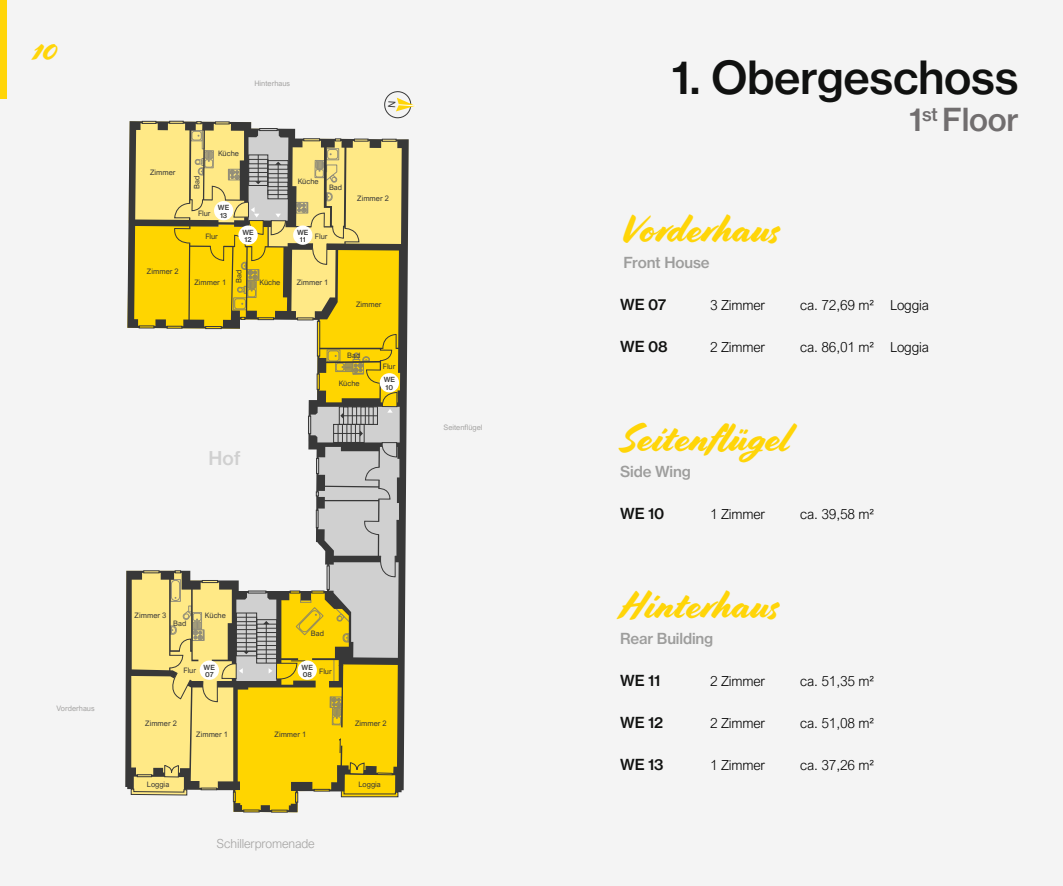
<style>
.page{position:relative;width:1063px;height:886px;background:#f4f4f4}
.page>*{position:absolute;margin:0;border:0;box-sizing:border-box;transform-origin:0 0}
.t1{font:45px "N Haas Grotesk TX Pro 65 Md";letter-spacing:-.01em;color:#101110}
.t2{font:38.75px "Cortado";color:#ffd508}
.t3{font:31.25px "N Haas Grotesk TX Pro 65 Md";letter-spacing:-.01em;color:#716e6f}
.t4{font:30px "Cortado";color:#ffd508}
.t5{font:18.75px "N Haas Grotesk TX Std 65 Md";color:#d0d0d0}
.t6{font:15px "N Haas Grotesk TX Pro 65 Md";letter-spacing:-.01em;color:#9d9d9c}
.t7{font:15px "N Haas Grotesk TX Pro 65 Md";letter-spacing:-.01em;color:#101110}
.t8{font:300 13.75px "Arial Nova";letter-spacing:-.01em;color:#000}
.t9{font:300 12.5px "Arial Nova";letter-spacing:-.01em;color:#a5a4a3}
.t10{font:7.5px "Arial Nova";color:#383838}
.t11{font:7.5px "Arial Nova";color:#a5a4a3}
.t12{font:7px/7.5px "N Haas Grotesk TX Pro 65 Md";color:#383838;text-align:center}
</style>
<div class="page">
<div style="left:0;top:0;width:6px;height:98px;background:#ffd508"></div>
<svg style="left:125px;top:91px;width:290px;height:721px"></svg>
<h3 class="t4" style="left:32px;top:33px;width:26px">10</h3>
<p class="t11" style="left:254px;top:79px;width:37px">Hinterhaus</p>
<p class="t10" style="left:150px;top:168px;width:27px">Zimmer</p>
<p class="t10" style="left:147px;top:267px;width:33px">Zimmer 2</p>
<p class="t10" style="left:193px;top:189px;width:15px;rotate:-90deg">Bad</p>
<p class="t10" style="left:218px;top:149px;width:22px">Küche</p>
<p class="t12" style="left:218px;top:204px;width:13px">WE<br>13</p>
<p class="t10" style="left:198px;top:209px;width:14px">Flur</p>
<p class="t10" style="left:298px;top:177px;width:22px">Küche</p>
<p class="t10" style="left:329px;top:183px;width:15px">Bad</p>
<p class="t12" style="left:297px;top:228px;width:13px">WE<br>11</p>
<p class="t12" style="left:242px;top:228px;width:13px">WE<br>12</p>
<p class="t10" style="left:205px;top:232px;width:14px">Flur</p>
<p class="t10" style="left:315px;top:232px;width:14px">Flur</p>
<p class="t10" style="left:235px;top:283px;width:15px;rotate:-90deg">Bad</p>
<p class="t10" style="left:194px;top:278px;width:33px">Zimmer 1</p>
<p class="t10" style="left:259px;top:278px;width:22px">Küche</p>
<p class="t10" style="left:297px;top:278px;width:33px">Zimmer 1</p>
<p class="t10" style="left:357px;top:194px;width:33px">Zimmer 2</p>
<p class="t10" style="left:356px;top:300px;width:27px">Zimmer</p>
<p class="t10" style="left:347px;top:351px;width:15px">Bad</p>
<p class="t10" style="left:339px;top:379px;width:22px">Küche</p>
<p class="t10" style="left:383px;top:362px;width:14px">Flur</p>
<p class="t12" style="left:384px;top:376px;width:13px;text-align:left">WE<br>10</p>
<h3 class="t5" style="left:209px;top:446px;width:34px">Hof</h3>
<p class="t11" style="left:443px;top:423px;width:41px">Seitenflügel</p>
<p class="t11" style="left:57px;top:704px;width:40px">Vorderhaus</p>
<p class="t10" style="left:135px;top:611px;width:33px">Zimmer 3</p>
<p class="t10" style="left:173px;top:618px;width:15px">Bad</p>
<p class="t10" style="left:205px;top:611px;width:22px">Küche</p>
<p class="t12" style="left:204px;top:663px;width:13px;text-align:left">WE<br>07</p>
<p class="t10" style="left:184px;top:666px;width:14px">Flur</p>
<p class="t10" style="left:311px;top:629px;width:15px">Bad</p>
<p class="t12" style="left:302px;top:663px;width:13px;text-align:left">WE<br>08</p>
<p class="t10" style="left:319px;top:667px;width:14px">Flur</p>
<p class="t10" style="left:145px;top:719px;width:33px">Zimmer 2</p>
<p class="t10" style="left:355px;top:719px;width:33px">Zimmer 2</p>
<p class="t10" style="left:196px;top:730px;width:33px">Zimmer 1</p>
<p class="t10" style="left:275px;top:730px;width:33px">Zimmer 1</p>
<p class="t10" style="left:147px;top:780px;width:24px">Loggia</p>
<p class="t10" style="left:359px;top:780px;width:24px">Loggia</p>
<h3 class="t9" style="left:217px;top:836px;width:100px">Schillerpromenade</h3>
<h1 class="t1" style="left:672px;top:49px;width:349px">1. Obergeschoss</h1>
<h3 class="t3" style="left:909px;top:101px;width:111px">1<sup>st</sup> Floor</h3>
<h2 class="t2" style="left:620px;top:207px;width:161px">Vorderhaus</h2>
<h3 class="t6" style="left:624px;top:253px;width:87px">Front House</h3>
<h3 class="t7" style="left:620px;top:295px;width:48px">WE 07</h3>
<h3 class="t8" style="left:710px;top:297px;width:57px">3 Zimmer</h3>
<h3 class="t8" style="left:800px;top:297px;width:130px">ca. 72,69 m² Loggia</h3>
<h3 class="t7" style="left:620px;top:337px;width:49px">WE 08</h3>
<h3 class="t8" style="left:710px;top:339px;width:57px">2 Zimmer</h3>
<h3 class="t8" style="left:800px;top:339px;width:130px">ca. 86,01 m² Loggia</h3>
<h2 class="t2" style="left:620px;top:415px;width:171px">Seitenflügel</h2>
<h3 class="t6" style="left:620px;top:462px;width:72px">Side Wing</h3>
<h3 class="t7" style="left:620px;top:504px;width:46px">WE 10</h3>
<h3 class="t8" style="left:710px;top:506px;width:57px">1 Zimmer</h3>
<h3 class="t8" style="left:800px;top:506px;width:76px">ca. 39,58 m²</h3>
<h2 class="t2" style="left:620px;top:583px;width:160px">Hinterhaus</h2>
<h3 class="t6" style="left:620px;top:629px;width:95px">Rear Building</h3>
<h3 class="t7" style="left:620px;top:671px;width:42px">WE 11</h3>
<h3 class="t8" style="left:710px;top:673px;width:57px">2 Zimmer</h3>
<h3 class="t8" style="left:800px;top:673px;width:76px">ca. 51,35 m²</h3>
<h3 class="t7" style="left:620px;top:713px;width:45px">WE 12</h3>
<h3 class="t8" style="left:710px;top:715px;width:57px">2 Zimmer</h3>
<h3 class="t8" style="left:800px;top:715px;width:76px">ca. 51,08 m²</h3>
<h3 class="t7" style="left:620px;top:755px;width:45px">WE 13</h3>
<h3 class="t8" style="left:710px;top:757px;width:57px">1 Zimmer</h3>
<h3 class="t8" style="left:800px;top:757px;width:76px">ca. 37,26 m²</h3>
</div>
